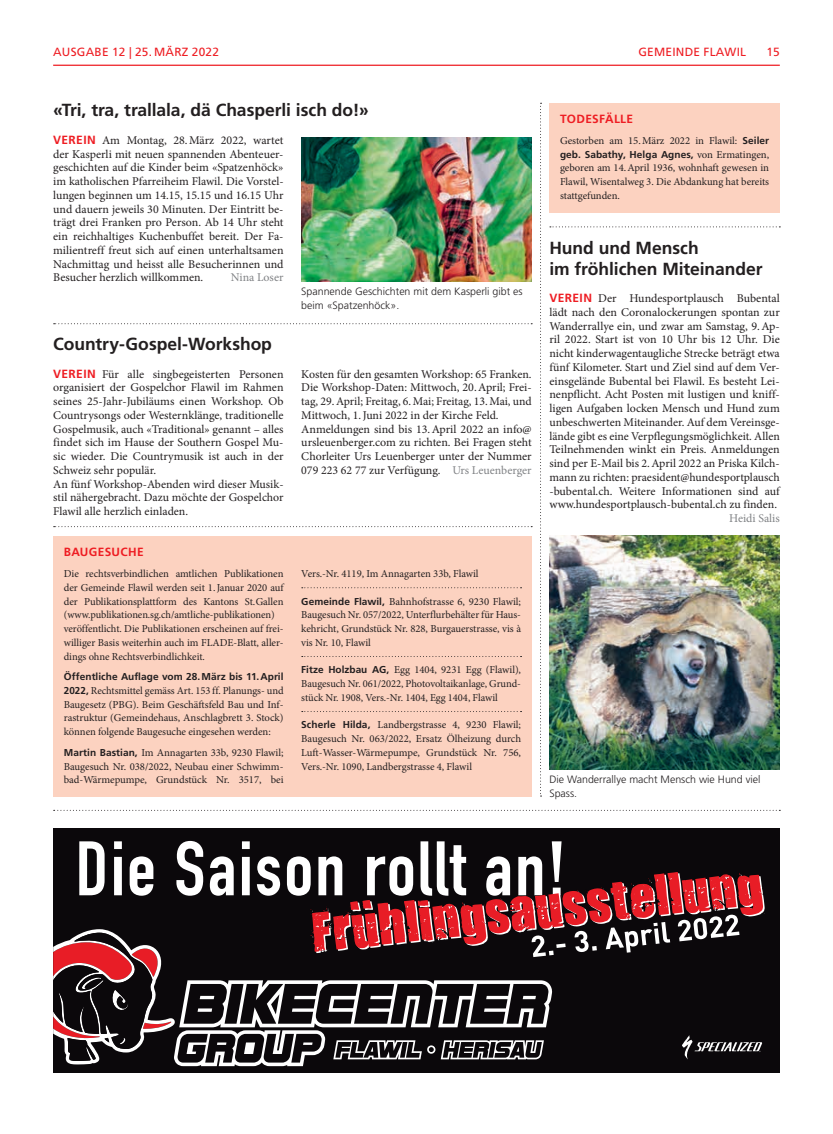
<style>
.page{position:relative;width:833px;height:1134px;background:#fff}
.page>*{position:absolute;margin:0;border:0;box-sizing:border-box;transform-origin:0 0}
.t1{font:700 17.5px/21.2px "Frutiger LT Std";letter-spacing:-.005em;color:#231f20}
.t2{font:11.88px/13.8px "Minion Pro";color:#231f20;text-align:justify}
.t3{font:11.88px "Frutiger LT Std";letter-spacing:.02em;color:#ee1d23}
.t4{font:700 11.88px "Frutiger LT Std";letter-spacing:.03em;color:#ee1d23}
.t5{font:11.88px "Minion Pro";color:#808285}
.t6{font:10.62px/13.8px "Minion Pro";letter-spacing:-.005em;color:#231f20;text-align:justify}
.t7{font:300 10.62px/13.8px "Frutiger LT Std";color:#231f20}
.t8{font:700 10px "Frutiger LT Std";letter-spacing:.005em;color:#231f20}
.s1{font-family:"Frutiger LT Std";font-weight:700;color:#ee1d23}
.s2{color:#808285}
.s3{font-family:"Frutiger LT Std";font-weight:700;font-size:10px}
.s4{font-family:"Minion Pro";font-weight:400;font-size:10.62px}
</style>
<div class="page">
<hr style="left:53px;top:65px;width:727px;height:1px;background:#ee1d23">
<svg style="left:540px;top:103px;width:1px;height:693px"></svg>
<svg style="left:54px;top:323px;width:478px;height:1px"></svg>
<svg style="left:550px;top:226px;width:230px;height:1px"></svg>
<svg style="left:54px;top:526px;width:478px;height:1px"></svg>
<svg style="left:54px;top:810px;width:726px;height:1px"></svg>
<div style="left:53px;top:536px;width:478px;height:260px;background:#fcd2c0"></div>
<svg style="left:302px;top:587px;width:219px;height:1px"></svg>
<svg style="left:302px;top:656px;width:219px;height:1px"></svg>
<svg style="left:302px;top:711px;width:219px;height:1px"></svg>
<div style="left:549px;top:103px;width:231px;height:110px;background:#fcd2c0"></div>
<img style="left:301px;top:137px;width:230px;height:144px">
<img style="left:549px;top:536px;width:231px;height:233px">
<div style="left:53px;top:828px;width:727px;height:244px;background:#0b080b"></div>
<svg style="left:53px;top:841px;width:712px;height:225px"></svg>
<p class="t3" style="left:53px;top:45px;width:18px">AUSGABE</p>
<p class="t3" style="left:112px;top:45px;width:108px">12 | 25. MÄRZ 2022</p>
<p class="t3" style="left:638px;top:45px;width:109px">GEMEINDE FLAWIL</p>
<p class="t3" style="left:766px;top:45px;width:15px">15</p>
<h1 class="t1" style="left:53px;top:100px;width:317px">«Tri, tra, trallala, dä Chasperli isch do!»</h1>
<p class="t2" style="left:53px;top:133px;width:232px"><span class="s1">VEREIN</span> Am Montag, 28.März 2022, wartet der Kasperli mit neuen spannenden Abenteuer&shy;geschichten auf die Kinder beim «Spatzenhöck» im katholischen Pfarreiheim Flawil. Die Vorstel&shy;lungen beginnen um 14.15, 15.15 und 16.15 Uhr und dauern jeweils 30 Minuten. Der Eintritt be&shy;trägt drei Franken pro Person. Ab 14 Uhr steht ein reichhaltiges Kuchenbuffet bereit. Der Fa&shy;milientreff freut sich auf einen unterhaltsamen Nachmittag und heisst alle Besucherinnen und Besucher herzlich willkommen.</p>
<p class="t5" style="left:231px;top:270px;width:54px">Nina Loser</p>
<p class="t7" style="left:301px;top:285px;width:223px">Spannende Geschichten mit dem Kasperli gibt es beim «Spatzenhöck».</p>
<h1 class="t1" style="left:53px;top:334px;width:220px">Country-Gospel-Workshop</h1>
<p class="t2" style="left:53px;top:367px;width:232px;text-align:left"><span class="s1">VEREIN</span> Für alle singbegeisterten Personen organisiert der Gospelchor Flawil im Rahmen seines 25-Jahr-Jubiläums einen Workshop. Ob Countrysongs oder Westernklänge, traditionelle Gospelmusik, auch «Traditional» genannt – alles findet sich im Hause der Southern Gospel Mu&shy;sic wieder. Die Countrymusik ist auch in der Schweiz sehr populär.<br>An fünf Workshop-Abenden wird dieser Musik&shy;stil nähergebracht. Dazu möchte der Gospelchor Flawil alle herzlich einladen.</p>
<p class="t2" style="left:301px;top:367px;width:232px;text-align:left">Kosten für den gesamten Workshop: 65 Franken.<br>Die Workshop-Daten: Mittwoch, 20.April; Frei&shy;tag, 29.April; Freitag, 6.Mai; Freitag, 13.Mai, und Mittwoch, 1.Juni 2022 in der Kirche Feld.<br>Anmeldungen sind bis 13.April 2022 an info@ ursleuenberger.com zu richten. Bei Fragen steht Chorleiter Urs Leuenberger unter der Nummer 079 223 62 77 zur Verfügung. <span class="s2">Urs Leuenberger</span></p>
<p class="t4" style="left:64px;top:545px;width:81px">BAUGESUCHE</p>
<p class="t6" style="left:64px;top:567px;width:221px;text-align:left">Die rechtsverbindlichen amtlichen Publikationen der Gemeinde Flawil werden seit 1.Januar 2020 auf der Publikationsplattform des Kantons St.Gallen (www.publikationen.sg.ch/amtliche-publikationen) veröffentlicht. Die Publikationen erscheinen auf frei&shy;williger Basis weiterhin auch im FLADE-Blatt, aller&shy;dings ohne Rechtsverbindlichkeit.</p>
<p class="t8" style="left:64px;top:671px;width:221px">Öffentliche Auflage vom 28.März bis 11.April</p>
<p class="t6" style="left:64px;top:684px;width:221px"><span class="s3">2022,</span> Rechtsmittel gemäss Art. 153 ff. Planungs- und Baugesetz (PBG). Beim Geschäftsfeld Bau und Inf&shy;rastruktur (Gemeindehaus, Anschlagbrett 3. Stock) können folgende Baugesuche eingesehen werden:</p>
<p class="t6" style="left:64px;top:746px;width:221px"><span class="s3">Martin Bastian,</span> Im Annagarten 33b, 9230 Flawil; Baugesuch Nr. 038/2022, Neubau einer Schwimm&shy;bad-Wärmepumpe, Grundstück Nr. 3517, bei</p>
<p class="t6" style="left:301px;top:567px;width:179px">Vers.-Nr. 4119, Im Annagarten 33b, Flawil</p>
<p class="t6" style="left:301px;top:594px;width:221px"><span class="s3">Gemeinde Flawil,</span> Bahnhofstrasse 6, 9230 Flawil; Baugesuch Nr. 057/2022, Unterflurbehälter für Haus&shy;kehricht, Grundstück Nr. 828, Burgauerstrasse, vis à vis Nr. 10, Flawil</p>
<p class="t6" style="left:301px;top:663px;width:221px"><span class="s3">Fitze Holzbau AG,</span> Egg 1404, 9231 Egg (Flawil), Baugesuch Nr. 061/2022, Photovoltaikanlage, Grund&shy;stück Nr. 1908, Vers.-Nr. 1404, Egg 1404, Flawil</p>
<p class="t6" style="left:301px;top:718px;width:221px"><span class="s3">Scherle Hilda,</span> Landbergstrasse 4, 9230 Flawil; Baugesuch Nr. 063/2022, Ersatz Ölheizung durch Luft-Wasser-Wärmepumpe, Grundstück Nr. 756, Vers.-Nr. 1090, Landbergstrasse 4, Flawil</p>
<p class="t4" style="left:560px;top:112px;width:75px">TODESFÄLLE</p>
<p class="t6" style="left:560px;top:134px;width:211px">Gestorben am 15.März 2022 in Flawil: <span class="s3">Seiler</span></p>
<p class="t8" style="left:560px;top:148px;width:211px">geb. Sabathy, Helga Agnes, <span class="s4">von Ermatingen,</span></p>
<p class="t6" style="left:560px;top:161px;width:211px">geboren am 14.April 1936, wohnhaft gewesen in Flawil, Wisentalweg 3. Die Abdankung hat bereits stattgefunden.</p>
<h1 class="t1" style="left:549px;top:237px;width:215px">Hund und Mensch<br>im fröhlichen Miteinander</h1>
<p class="t2" style="left:549px;top:291px;width:232px"><span class="s1">VEREIN</span> Der Hundesportplausch Bubental lädt nach den Coronalockerungen spontan zur Wanderrallye ein, und zwar am Samstag, 9.Ap&shy;ril 2022. Start ist von 10 Uhr bis 12 Uhr. Die nicht kinderwagentaugliche Strecke beträgt etwa fünf Kilometer. Start und Ziel sind auf dem Ver&shy;einsgelände Bubental bei Flawil. Es besteht Lei&shy;nenpflicht. Acht Posten mit lustigen und kniff&shy;ligen Aufgaben locken Mensch und Hund zum unbeschwerten Miteinander. Auf dem Vereinsge&shy;lände gibt es eine Verpflegungsmöglichkeit. Allen Teilnehmenden winkt ein Preis. Anmeldungen sind per E-Mail bis 2.April 2022 an Priska Kilch&shy;mann zu richten: praesident@hundesportplausch -bubental.ch. Weitere Informationen sind auf www.hundesportplausch-bubental.ch zu finden.</p>
<p class="t5" style="left:729px;top:510px;width:52px">Heidi Salis</p>
<p class="t7" style="left:549px;top:773px;width:212px">Die Wanderrallye macht Mensch wie Hund viel<br>Spass.</p>
</div>
